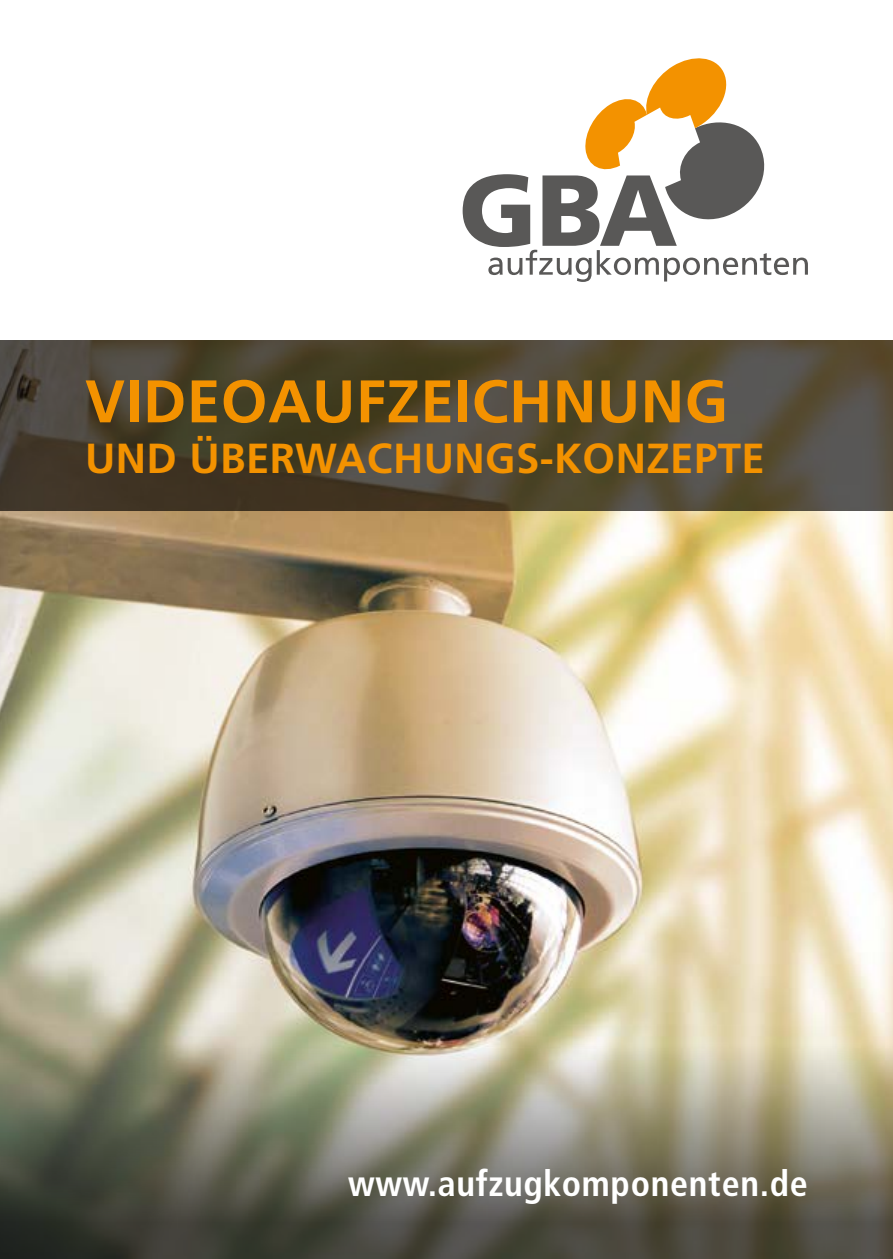
<style>
.page{position:relative;width:893px;height:1259px;background:#fff}
.page>*{position:absolute;margin:0;border:0;box-sizing:border-box;transform-origin:0 0}
.t1{font:700 60px "Frutiger LT Std";letter-spacing:.01em;color:#f39200}
.t2{font:700 42px "Frutiger LT Std";letter-spacing:.01em;color:#f39200}
.t3{font:700 condensed 36px "Frutiger LT Std";letter-spacing:.02em;color:#fff}
</style>
<div class="page">
<img style="left:0;top:510px;width:893px;height:516px">
<svg style="left:0;top:340px;width:893px;height:170px;background:#4c4533"></svg>
<svg style="left:463px;top:58px;width:345px;height:224px"></svg>
<svg style="left:0;top:1026px;width:893px;height:233px;background:#7e7d6a"></svg>
<h1 class="t1" style="left:85px;top:366px;width:644px">VIDEOAUFZEICHNUNG</h1>
<p class="t2" style="left:85px;top:434px;width:681px">UND ÜBERWACHUNGS-KONZEPTE</p>
<p class="t3" style="left:348px;top:1161px;width:461px">www.aufzugkomponenten.de</p>
</div>
